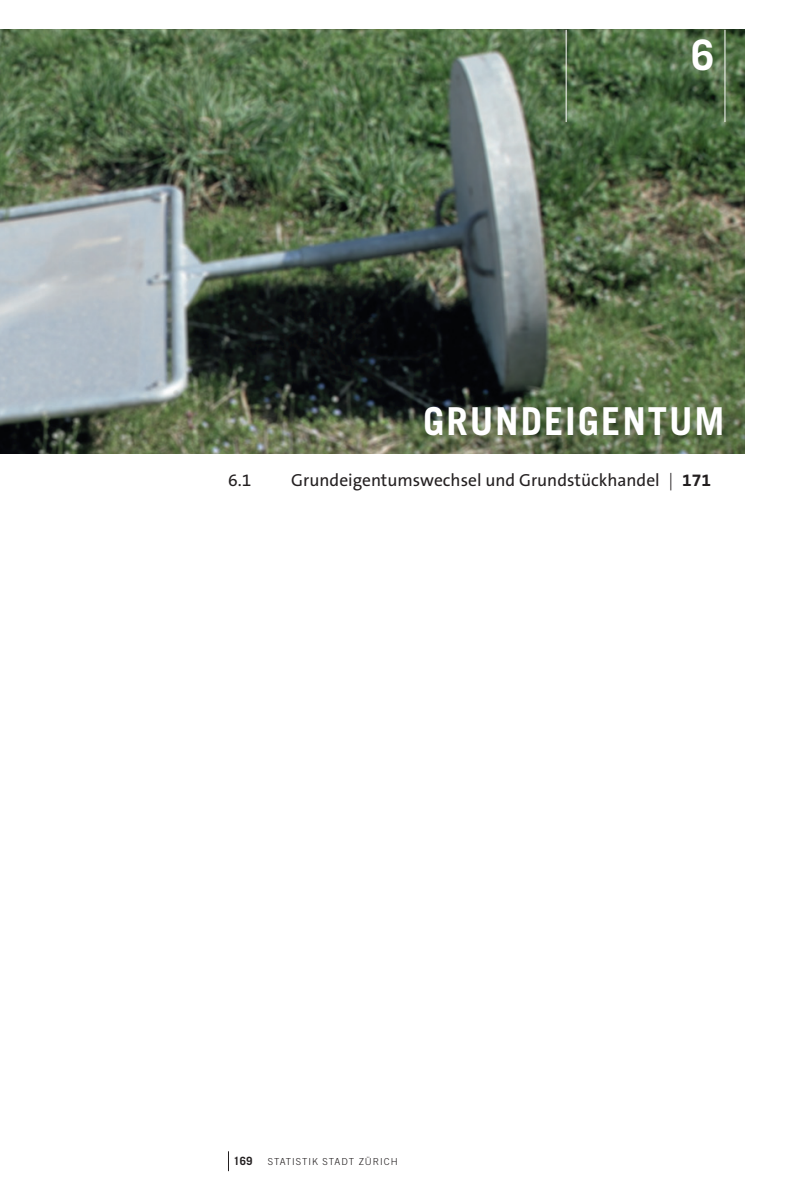
<style>
.page{position:relative;width:794px;height:1191px;background:#fff}
.page>*{position:absolute;margin:0;border:0;box-sizing:border-box;transform-origin:0 0}
.t1{font:700 42px "Trade Gothic LT Std";color:#fff}
.t2{font:700 38.5px "Trade Gothic LT Std";letter-spacing:.05em;color:#fff}
.t3{font:17.5px "The Sans OT5 Plain";color:#231f20}
.t4{font:700 11.38px "Trade Gothic LT Std";color:#231f20}
.t5{font:300 9.62px "Trade Gothic LT Std";letter-spacing:.1em;color:#231f20}
.s1{font-family:"The Sans OT3";font-weight:300}
.s2{font-family:"The Sans OT7";font-weight:700}
</style>
<div class="page">
<img style="left:0;top:30px;width:744px;height:423px">
<hr style="left:566px;top:30px;width:1px;height:92px;background:#fff">
<hr style="left:724px;top:30px;width:1px;height:92px;background:#fff">
<svg style="left:228px;top:1151px;width:1px;height:20px"></svg>
<h1 class="t1" style="left:691px;top:29px;width:25px">6</h1>
<h2 class="t2" style="left:423px;top:397px;width:303px">GRUNDEIGENTUM</h2>
<p class="t3" style="left:228px;top:469px;width:25px">6.1</p>
<p class="t3" style="left:291px;top:469px;width:421px">Grundeigentumswechsel und Grundstückhandel <span class="s1">|</span> <span class="s2">171</span></p>
<p class="t4" style="left:233px;top:1153px;width:20px">169</p>
<p class="t5" style="left:268px;top:1155px;width:131px">STATISTIK STADT ZÜRICH</p>
</div>
